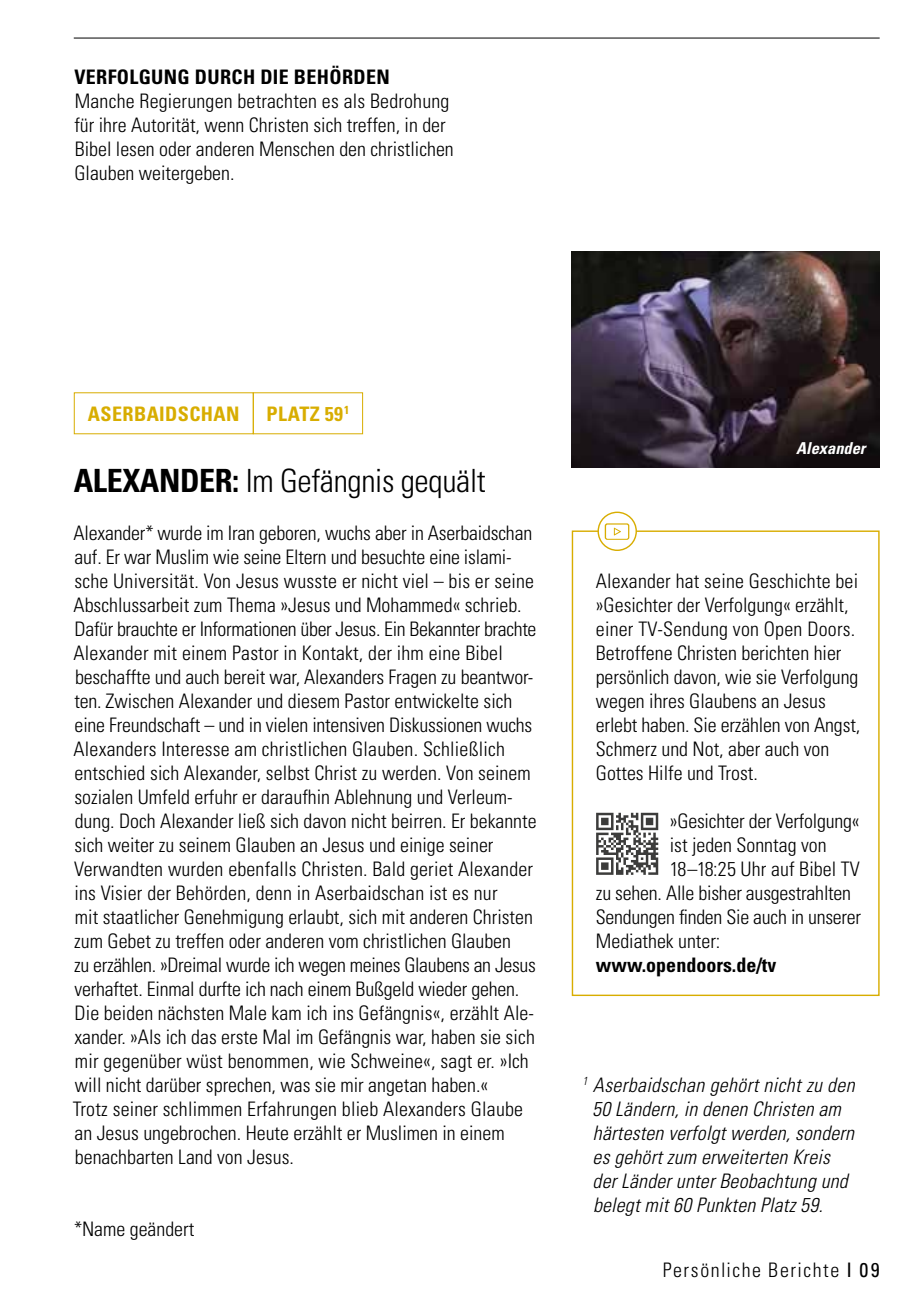
<style>
.page{position:relative;width:908px;height:1304px;background:#fff}
.page>*{position:absolute;margin:0;border:0;box-sizing:border-box;transform-origin:0 0}
.t1{font:300 condensed 32px "Univers LT Std";letter-spacing:-.01em;color:#000}
.t2{font:300 condensed 20px/24px "Univers LT Std";color:#000}
.t3{font:italic 300 condensed 20px/24px "Univers LT Std";letter-spacing:.01em;color:#000}
.t4{font:700 condensed 20px "Univers LT Std";letter-spacing:.015em;color:#000}
.t5{font:300 condensed 20px "Univers LT Std";letter-spacing:.075em;color:#000}
.t6{font:700 condensed 20px "Univers LT Std";letter-spacing:.02em;color:#d8ad00}
.t7{font:italic 700 condensed 16.4px "Univers LT Std";color:#fff}
.s1{font-weight:700}
.s2{font-weight:400}
</style>
<div class="page">
<img style="left:571px;top:252px;width:308px;height:216px">
<div style="left:571px;top:530px;width:308px;height:466px;border:1px solid #d8ad00"></div>
<div style="left:598px;top:512px;width:38px;height:38px;background:#fff;border-radius:50%"></div>
<div style="left:597px;top:512px;width:39px;height:39px;border:1px solid #d8ad00;border-radius:50%"></div>
<svg style="left:596px;top:813px;width:62px;height:62px"></svg>
<hr style="left:74px;top:38px;width:805px;height:1px;background:#000">
<svg style="left:604px;top:523px;width:25px;height:17px"></svg>
<p class="t4" style="left:74px;top:65px;width:317px">VERFOLGUNG DURCH DIE BEHÖRDEN</p>
<p class="t2" style="left:74px;top:89px;width:381px">Manche Regierungen betrachten es als Bedrohung für ihre Autorität, wenn Christen sich treffen, in der Bibel lesen oder anderen Menschen den christlichen Glauben weitergeben.</p>
<p class="t6" style="left:88px;top:401px;width:153px">ASERBAIDSCHAN</p>
<p class="t6" style="left:266px;top:401px;width:84px">PLATZ 59<sup>1</sup></p>
<h1 class="t1" style="left:74px;top:462px;width:413px"><span class="s1">ALEXANDER:</span> Im Gefängnis gequält</h1>
<p class="t2" style="left:73px;top:521px;width:465px">Alexander* wurde im Iran geboren, wuchs aber in Aserbaidschan auf. Er war Muslim wie seine Eltern und besuchte eine islami&shy;sche Universität. Von Jesus wusste er nicht viel – bis er seine Abschlussarbeit zum Thema »Jesus und Mohammed« schrieb.<br>Dafür brauchte er Informationen über Jesus. Ein Bekannter brachte Alexander mit einem Pastor in Kontakt, der ihm eine Bibel beschaffte und auch bereit war, Alexanders Fragen zu beantwor&shy;ten. Zwischen Alexander und diesem Pastor entwickelte sich eine Freundschaft – und in vielen intensiven Diskussionen wuchs Alexanders Interesse am christlichen Glauben. Schließlich entschied sich Alexander, selbst Christ zu werden. Von seinem sozialen Umfeld erfuhr er daraufhin Ablehnung und Verleum&shy;dung. Doch Alexander ließ sich davon nicht beirren. Er bekannte sich weiter zu seinem Glauben an Jesus und einige seiner Verwandten wurden ebenfalls Christen. Bald geriet Alexander ins Visier der Behörden, denn in Aserbaidschan ist es nur<br>mit staatlicher Genehmigung erlaubt, sich mit anderen Christen zum Gebet zu treffen oder anderen vom christlichen Glauben<br>zu erzählen. »Dreimal wurde ich wegen meines Glaubens an Jesus verhaftet. Einmal durfte ich nach einem Bußgeld wieder gehen.<br>Die beiden nächsten Male kam ich ins Gefängnis«, erzählt Ale&shy;xander. »Als ich das erste Mal im Gefängnis war, haben sie sich mir gegenüber wüst benommen, wie Schweine«, sagt er. »Ich will nicht darüber sprechen, was sie mir angetan haben.«<br>Trotz seiner schlimmen Erfahrungen blieb Alexanders Glaube an Jesus ungebrochen. Heute erzählt er Muslimen in einem benachbarten Land von Jesus.</p>
<p class="t2" style="left:74px;top:1217px;width:122px">*Name geändert</p>
<p class="t7" style="left:795px;top:438px;width:71px">Alexander</p>
<p class="t2" style="left:595px;top:569px;width:266px">Alexander hat seine Geschichte bei »Gesichter der Verfolgung« erzählt, einer TV-Sendung von Open Doors.<br>Betroffene Christen berichten hier persönlich davon, wie sie Verfolgung wegen ihres Glaubens an Jesus erlebt haben. Sie erzählen von Angst, Schmerz und Not, aber auch von Gottes Hilfe und Trost.</p>
<p class="t2" style="left:669px;top:809px;width:191px">»Gesichter der Verfolgung«</p>
<p class="t2" style="left:669px;top:833px;width:158px">ist jeden Sonntag von</p>
<p class="t2" style="left:669px;top:857px;width:191px">18–18:25 Uhr auf Bibel TV</p>
<p class="t2" style="left:595px;top:881px;width:257px">zu sehen. Alle bisher ausgestrahlten</p>
<p class="t2" style="left:595px;top:905px;width:266px">Sendungen finden Sie auch in unserer</p>
<p class="t2" style="left:595px;top:929px;width:126px">Mediathek unter:</p>
<p class="t4" style="left:595px;top:953px;width:182px">www.opendoors.de/tv</p>
<p class="t3" style="left:592px;top:1073px;width:264px;text-indent:-10px"><sup>1</sup> Aserbaidschan gehört nicht zu den 50 Ländern, in denen Christen am härtesten verfolgt werden, sondern es gehört zum erweiterten Kreis der Länder unter Beobachtung und belegt mit 60 Punkten Platz 59.</p>
<p class="t5" style="left:662px;top:1258px;width:218px">Persönliche Berichte <span class="s2">I 09</span></p>
</div>
